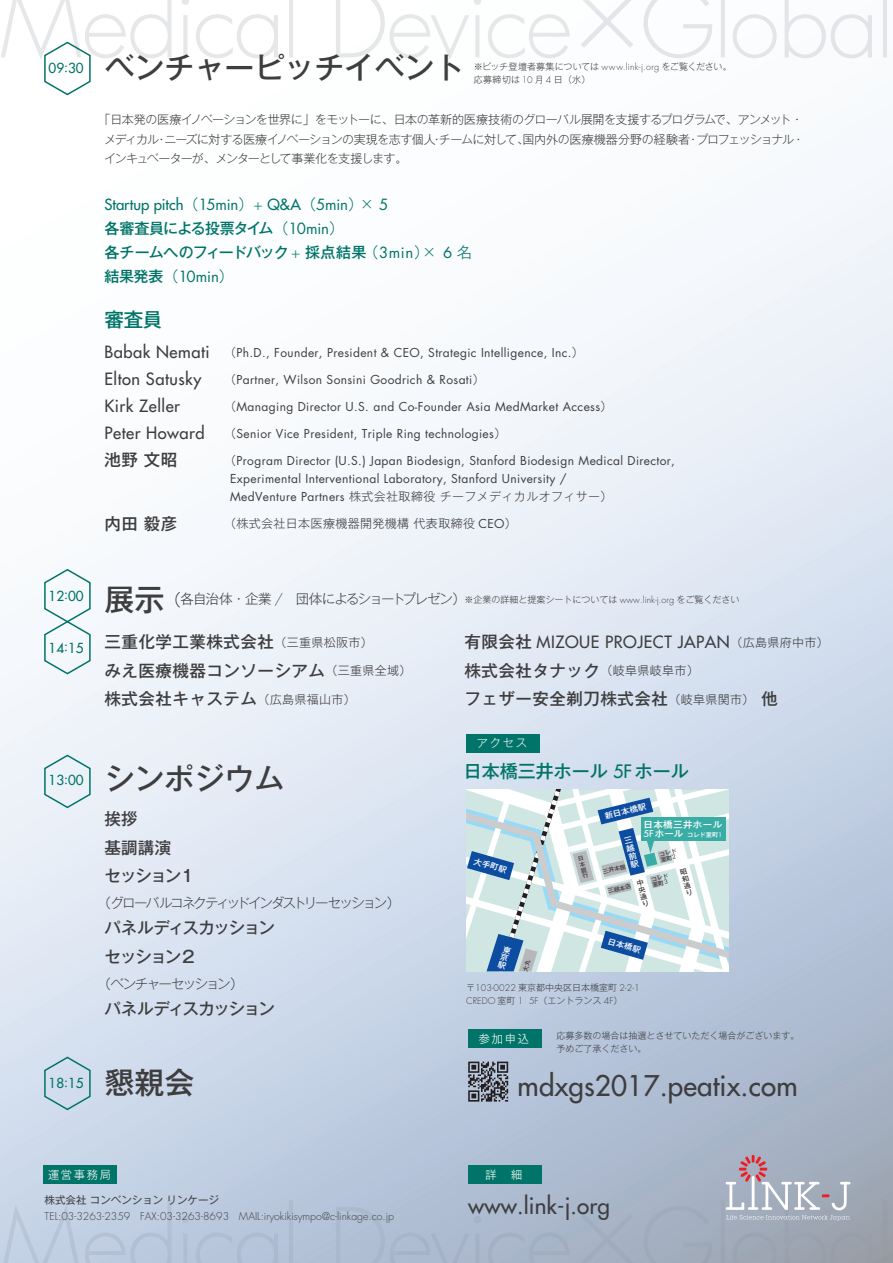
<style>
.page{position:relative;width:893px;height:1263px;background:#fff}
.page>*{position:absolute;margin:0;border:0;box-sizing:border-box;transform-origin:0 0}
.t1{font:500 30px "Gothic MB101 Pr 6 N";color:#3e3e3f}
.t2{font:500 27.75px "Futura Std";letter-spacing:.005em;color:#3e3e3f}
.t3{font:500 22.5px "Futura Std";letter-spacing:.005em;color:#3e3e3f}
.t4{font:500 19.5px "Gothic MB101 Pr 6 N";color:#007468}
.t5{font:500 18px "Gothic MB101 Pr 6 N";color:#007468}
.t6{font:500 16.5px/28.5px "Gothic MB101 Pr 6 N";letter-spacing:.03em;color:#3e3e3f}
.t7{font:500 16.5px/27px "Futura Std";letter-spacing:.03em;color:#3e3e3f}
.t8{font:500 16.5px/28.5px "Gothic MB101 Pr 6 N";letter-spacing:-.07em;color:#3e3e3f}
.t9{font:500 16.5px/28.5px "Gothic MB101 Pr 6 N";letter-spacing:-.055em;color:#3e3e3f}
.t10{font:500 16.5px "Gothic MB101 Pr 6 N";letter-spacing:-.075em;color:#3e3e3f}
.t11{font:500 15px/23.9px "Gothic MB101 Pr 6 N";letter-spacing:-.065em;color:#007468}
.t12{font:500 15px "Futura Std";color:#007468}
.t13{font:15px "Futura Std";letter-spacing:-.015em;color:#007468}
.t14{font:300 13.5px "Gothic MB101 Pr 6 N";letter-spacing:-.13em;color:#3e3e3f}
.t15{font:300 13.5px "Gothic MB101 Pr 6 N";letter-spacing:-.085em;color:#3e3e3f}
.t16{font:500 13.5px "Futura Std";color:#007468}
.t17{font:12px/18px "Futura Std";letter-spacing:.03em;color:#3e3e3f}
.t18{font:300 12px/19.5px "Gothic MB101 Pr 6 N";letter-spacing:-.035em;color:#3e3e3f}
.t19{font:300 12px "Gothic MB101 Pr 6 N";letter-spacing:.03em;color:#3e3e3f}
.t20{font:300 11.25px "Gothic MB101 Pr 6 N";letter-spacing:.15em;color:#fff}
.t21{font:300 10.5px "Futura Std";color:#3e3e3f}
.t22{font:10.5px "Gothic MB101 Pr 6 N";color:#3e3e3f}
.t23{font:500 9.15px "Gothic MB101 Pr 6 N";letter-spacing:.04em;color:#fff;scale:1.05 1}
.t24{font:300 9px/13.5px "Gothic MB101 Pr 6 N";color:#3e3e3f}
.t25{font:300 9px/13.5px "Futura Std";color:#3e3e3f}
.t26{font:500 7.95px/8.2px "Gothic MB101 Pr 6 N";color:#fff;text-align:justify;scale:1.04 1}
.t27{font:500 6.9px/7.1px "Gothic MB101 Pr 6 N";color:#3e3e3f;text-align:justify;scale:1.04 1}
.t28{font:500 6px "Gothic MB101 Pr 6 N";color:#fff;scale:1.05 1}
.t29{font:500 5.7px/5.8px "Gothic MB101 Pr 6 N";color:#3e3e3f;scale:1.04 1}
.s1{font-family:"Futura Std"}
.s2{font-family:"Gothic MB101 Pr 6 N";font-weight:300}
.s3{font-weight:400}
.s4{font-weight:300}
.s5{font-family:"Futura Std";font-weight:400}
.s6{font-family:"Futura Std";font-weight:300}
.s7{font-family:"Gothic MB101 Pr 6 N";font-weight:500}
.s8{font-weight:500;font-size:30px}
.s9{font-size:16.5px}
.s10{font-weight:300;font-size:12px}
.s11{font-family:"Gothic MB101 Pr 6 N"}
.s12{font-family:"Gothic MB101 Pr 6 N";font-weight:300;font-size:12px}
.s13{font-family:"Futura Std";font-size:9.15px}
.s14{font-size:9.15px}
</style>
<div class="page">
<img style="left:0;top:656px;width:52px;height:607px">
<img style="left:52px;top:60px;width:789px;height:1140px">
<img style="left:1px;top:0;width:886px;height:60px">
<svg style="left:43px;top:41px;width:49px;height:55px"></svg>
<svg style="left:43px;top:568px;width:49px;height:107px"></svg>
<svg style="left:43px;top:754px;width:49px;height:55px;background:#d7e6eb"></svg>
<svg style="left:43px;top:1056px;width:49px;height:55px;background:#bfd4e2"></svg>
<svg style="left:468px;top:1061px;width:40px;height:40px;background:#6d727e"></svg>
<div style="left:468px;top:1166px;width:73px;height:18px;background:#007468"></div>
<div style="left:466px;top:734px;width:73px;height:18px;background:#007468"></div>
<div style="left:44px;top:1166px;width:73px;height:18px;background:#007468"></div>
<div style="left:468px;top:1030px;width:73px;height:18px;background:#007468"></div>
<svg style="left:725px;top:1155px;width:126px;height:65px;background:#b0b2c0"></svg>
<svg style="left:466px;top:790px;width:263px;height:181px"></svg>
<p class="t16" style="left:49px;top:60px;width:37px">09:30</p>
<h1 class="t1" style="left:104px;top:43px;width:361px">ベンチャーピッチイベント</h1>
<p class="t24" style="left:474px;top:59px;width:259px">※ピッチ登壇者募集については <span class="s1">www.link-j.org</span> をご覧ください。応募締切は <span class="s1">10</span> 月 <span class="s1">4</span> 日（水）</p>
<p class="t18" style="left:104px;top:109px;width:702px;text-indent:-6px">「日本発の医療イノベーションを世界に」をモットーに、日本の革新的医療技術のグローバル展開を支援するプログラムで、アンメット・メディカル・ニーズに対する医療イノベーションの実現を志す個人・チームに対して、国内外の医療機器分野の経験者・プロフェッショナル・インキュベーターが、メンターとして事業化を支援します。</p>
<p class="t12" style="left:104px;top:195px;width:285px">Startup pitch<span class="s2">（</span><span class="s3">15min</span><span class="s2">）</span><span class="s4">+</span> Q&amp;A<span class="s2">（</span><span class="s3">5min</span><span class="s2">）×</span> <span class="s3">5</span></p>
<p class="t11" style="left:104px;top:216px;width:369px">各審査員による投票タイム<span class="s4">（</span><span class="s5">10min</span><span class="s4">）<br></span>各チームへのフィードバック <span class="s6">+</span> 採点結果<span class="s4">（</span><span class="s5">3min</span><span class="s4">）×</span> <span class="s5">6</span> <span class="s4">名</span></p>
<p class="t13" style="left:104px;top:267px;width:131px"><span class="s7">結果発表</span><span class="s2">（</span>10min<span class="s2">）</span></p>
<h3 class="t4" style="left:104px;top:303px;width:59px">審査員</h3>
<h3 class="t7" style="left:104px;top:338px;width:107px">Babak Nemati<br>Elton Satusky<br>Kirk Zeller<br>Peter Howard</h3>
<h3 class="t6" style="left:104px;top:444px;width:74px">池野文昭</h3>
<h3 class="t6" style="left:104px;top:509px;width:74px">内田毅彦</h3>
<p class="t17" style="left:224px;top:343px;width:361px"><span class="s2">（</span>Ph.D., Founder, President &amp; CEO, Strategic Intelligence, Inc.<span class="s2">）</span></p>
<p class="t17" style="left:224px;top:370px;width:262px"><span class="s2">（</span>Partner, Wilson Sonsini Goodrich &amp; Rosati<span class="s2">）</span></p>
<p class="t17" style="left:224px;top:397px;width:390px"><span class="s2">（</span>Managing Director U.S. and Co-Founder Asia MedMarket Access<span class="s2">）</span></p>
<p class="t17" style="left:224px;top:424px;width:284px"><span class="s2">（</span>Senior Vice President, Triple Ring technologies<span class="s2">）</span></p>
<p class="t17" style="left:230px;top:451px;width:446px;text-indent:-6px"><span class="s2">（</span>Program Director (U.S.) Japan Biodesign, Stanford Biodesign Medical Director,<br>Experimental Interventional Laboratory, Stanford University /</p>
<p class="t19" style="left:230px;top:486px;width:384px"><span class="s5">MedVenture Partners</span> 株式会社取締役チーフメディカルオフィサー）</p>
<p class="t19" style="left:224px;top:513px;width:294px">（株式会社日本医療機器開発機構代表取締役 <span class="s5">CEO</span>）</p>
<p class="t16" style="left:49px;top:587px;width:37px">12:00</p>
<p class="t15" style="left:104px;top:588px;width:363px"><span class="s8">展示</span><span class="s9">（</span>各自治体・企業 <span class="s1">/</span>　団体によるショートプレゼン）</p>
<p class="t24" style="left:464px;top:592px;width:276px">※企業の詳細と提案シートについては <span class="s1">www.link-j.org</span> をご覧ください</p>
<p class="t16" style="left:49px;top:639px;width:37px">14:15</p>
<h3 class="t6" style="left:104px;top:627px;width:309px">三重化学工業株式会社<span class="s10">（三重県松阪市）<br></span>みえ医療機器コンソーシアム<span class="s10">（三重県全域）</span>株式会社キャステム<span class="s10">（広島県福山市）</span></h3>
<h3 class="t7" style="left:464px;top:629px;width:366px"><span class="s11">有限会社</span> MIZOUE PROJECT JAPAN<span class="s12">（広島県府中市）</span></h3>
<h3 class="t6" style="left:464px;top:655px;width:315px">株式会社タナック<span class="s10">（岐阜県岐阜市）<br></span>フェザー安全剃刀株式会社<span class="s10">（岐阜県関市）　</span>他</h3>
<p class="t20" style="left:477px;top:734px;width:52px">アクセス</p>
<p class="t16" style="left:49px;top:772px;width:37px">13:00</p>
<h1 class="t1" style="left:104px;top:753px;width:181px">シンポジウム</h1>
<h3 class="t5" style="left:464px;top:756px;width:226px">日本橋三井ホール <span class="s1">5F</span>ホール</h3>
<h3 class="t9" style="left:104px;top:804px;width:93px">挨拶<br>基調講演<br>セッション１</h3>
<p class="t14" style="left:97px;top:892px;width:304px">（グローバルコネクティッドインダストリーセッション）</p>
<h3 class="t8" style="left:104px;top:913px;width:172px">パネルディスカッションセッション２</h3>
<p class="t14" style="left:97px;top:972px;width:148px">（ベンチャーセッション）</p>
<h3 class="t10" style="left:104px;top:995px;width:172px">パネルディスカッション</h3>
<p class="t26" style="left:475px;top:856px;width:34px;rotate:16deg">大手町駅</p>
<p class="t26" style="left:604px;top:812px;width:42px;rotate:-14deg">新日本橋駅</p>
<p class="t23" style="left:643px;top:817px;width:76px">日本橋三井ホール</p>
<p class="t28" style="left:643px;top:829px;width:76px"><span class="s13">5F</span><span class="s14">ホール</span>コレド室町<span class="s1">1</span></p>
<p class="t26" style="left:623px;top:837px;width:6px;rotate:-14deg">三越前駅</p>
<p class="t29" style="left:659px;top:851px;width:19px;rotate:-14deg">コレド室町<span class="s1">2</span></p>
<p class="t29" style="left:650px;top:876px;width:19px;rotate:-14deg">コレド室町<span class="s1">3</span></p>
<p class="t29" style="left:577px;top:856px;width:5px;text-align:justify;rotate:-14deg">日本銀行</p>
<p class="t29" style="left:602px;top:869px;width:24px;rotate:-14deg">三井本館</p>
<p class="t29" style="left:607px;top:888px;width:24px;rotate:-14deg">三越本店</p>
<p class="t27" style="left:636px;top:880px;width:5px;rotate:-14deg">中央通り</p>
<p class="t27" style="left:679px;top:869px;width:5px;rotate:-14deg">昭和通り</p>
<p class="t26" style="left:609px;top:936px;width:34px;rotate:16deg">日本橋駅</p>
<p class="t25" style="left:466px;top:981px;width:175px"><span class="s11">〒</span>103-0022 <span class="s11">東京都中央区日本橋室町</span> 2-2-1<br>CREDO <span class="s11">室町</span> 1 5F<span class="s11">（エントランス</span> 4F<span class="s11">）</span></p>
<p class="t20" style="left:479px;top:1029px;width:52px">参加申込</p>
<p class="t24" style="left:556px;top:1028px;width:244px">応募多数の場合は抽選とさせていただく場合がございます。予めご了承ください。</p>
<p class="t16" style="left:49px;top:1075px;width:37px">18:15</p>
<h1 class="t1" style="left:104px;top:1058px;width:91px">懇親会</h1>
<h2 class="t2" style="left:518px;top:1069px;width:281px">mdxgs2017.peatix.com</h2>
<p class="t20" style="left:48px;top:1165px;width:64px">運営事務局</p>
<p class="t20" style="left:485px;top:1165px;width:39px">詳　細</p>
<p class="t22" style="left:45px;top:1191px;width:176px">株式会社コンベンションリンケージ</p>
<p class="t21" style="left:45px;top:1210px;width:351px">TEL:03-3263-2359 FAX:03-3263-8693 MAIL:iryokikisympo@c-linkage.co.jp</p>
<h3 class="t3" style="left:468px;top:1192px;width:143px">www.link-j.org</h3>
</div>
